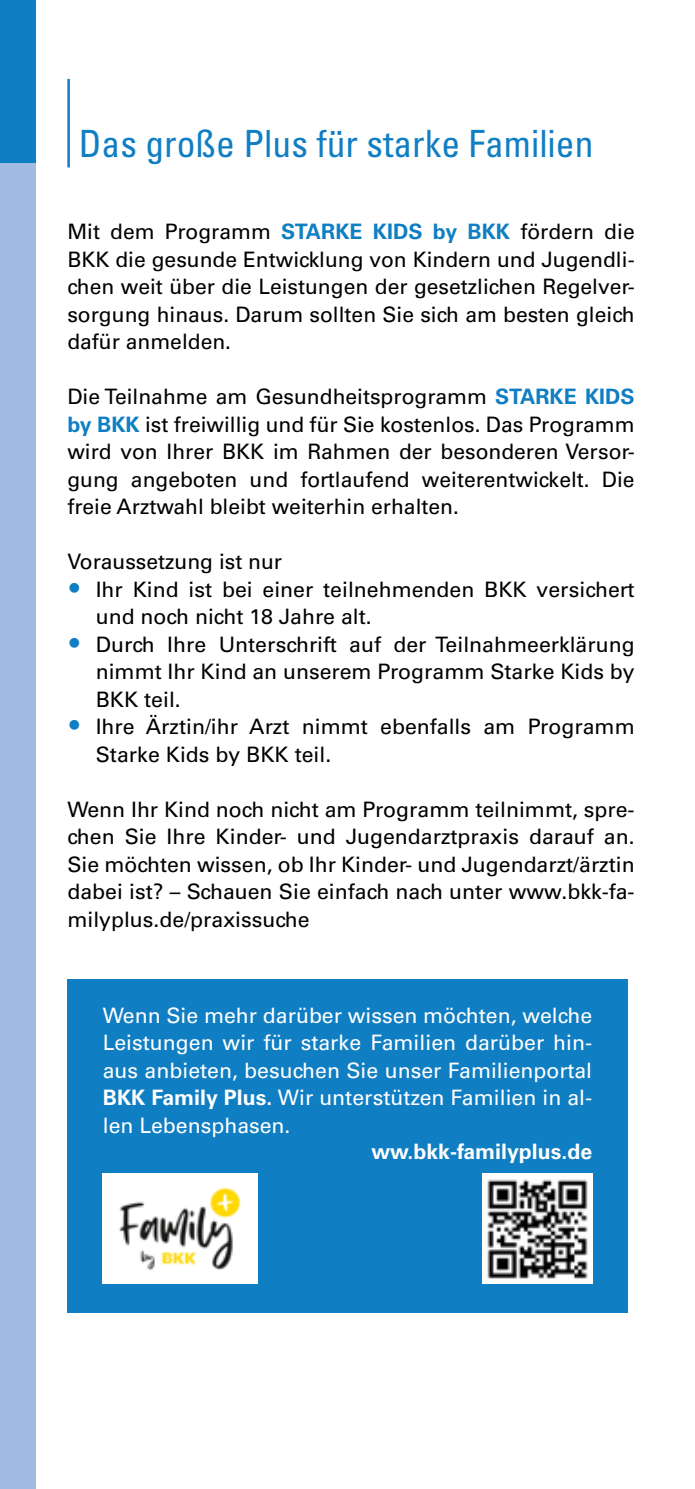
<style>
.page{position:relative;width:695px;height:1489px;background:#fff}
.page>*{position:absolute;margin:0;border:0;box-sizing:border-box;transform-origin:0 0}
.t1{font:condensed 37.5px "Univers LT Std";color:#107ec3}
.t2{font:21.25px/27.5px "Univers LT Std";color:#000;text-align:justify}
.t3{font:21.25px/27.5px "Univers LT Std";color:#fff;text-align:justify}
.t4{font:700 21.25px "Univers LT Std";color:#fff}
.s1{font-weight:700;color:#107ec3}
.s2{font-weight:700}
</style>
<div class="page">
<hr style="left:694px;top:0;width:1px;height:163px;background:#107ec3">
<hr style="left:694px;top:163px;width:1px;height:1325px;background:#a1bbe2">
<div style="left:0;top:0;width:35px;height:163px;background:#107ec3"></div>
<div style="left:0;top:163px;width:35px;height:1325px;background:#a1bbe2"></div>
<hr style="left:67px;top:79px;width:3px;height:88px;background:#107ec3">
<div style="left:67px;top:978px;width:560px;height:333px;background:#107ec3"></div>
<img style="left:103px;top:1173px;width:154px;height:110px">
<img style="left:482px;top:1173px;width:110px;height:110px">
<h1 class="t1" style="left:79px;top:120px;width:516px">Das große Plus für starke Familien</h1>
<p class="t2" style="left:67px;top:218px;width:568px">Mit dem Programm <span class="s1">STARKE KIDS by BKK</span> fördern die BKK die gesunde Entwicklung von Kindern und Jugendli&shy;chen weit über die Leistungen der gesetzlichen Regelver&shy;sorgung hinaus. Darum sollten Sie sich am besten gleich dafür anmelden.</p>
<p class="t2" style="left:67px;top:383px;width:568px">Die Teilnahme am Gesundheitsprogramm <span class="s1">STARKE KIDS by BKK</span> ist freiwillig und für Sie kostenlos. Das Programm wird von Ihrer BKK im Rahmen der besonderen Versor&shy;gung angeboten und fortlaufend weiterentwickelt. Die freie Arztwahl bleibt weiterhin erhalten.</p>
<p class="t2" style="left:96px;top:548px;width:540px;text-align:left;text-indent:-28px">Voraussetzung ist nur<br>Ihr Kind ist bei einer teilnehmenden BKK versichert und noch nicht 18 Jahre alt.<br>Durch Ihre Unterschrift auf der Teilnahmeerklärung nimmt Ihr Kind an unserem Programm Starke Kids by BKK teil.<br>Ihre Ärztin/ihr Arzt nimmt ebenfalls am Programm Starke Kids by BKK teil.</p>
<p class="t2" style="left:67px;top:795px;width:568px">Wenn Ihr Kind noch nicht am Programm teilnimmt, spre&shy;chen Sie Ihre Kinder- und Jugendarztpraxis darauf an.<br>Sie möchten wissen, ob Ihr Kinder- und Jugendarzt/ärztin dabei ist? – Schauen Sie einfach nach unter www.bkk-fa&shy;milyplus.de/praxissuche</p>
<p class="t3" style="left:103px;top:1001px;width:491px">Wenn Sie mehr darüber wissen möchten, welche Leistungen wir für starke Familien darüber hin&shy;aus anbieten, besuchen Sie unser Familienportal <span class="s2">BKK Family Plus.</span> Wir unterstützen Familien in al&shy;len Lebensphasen.</p>
<p class="t4" style="left:371px;top:1138px;width:222px">ww.bkk-familyplus.de</p>
</div>
